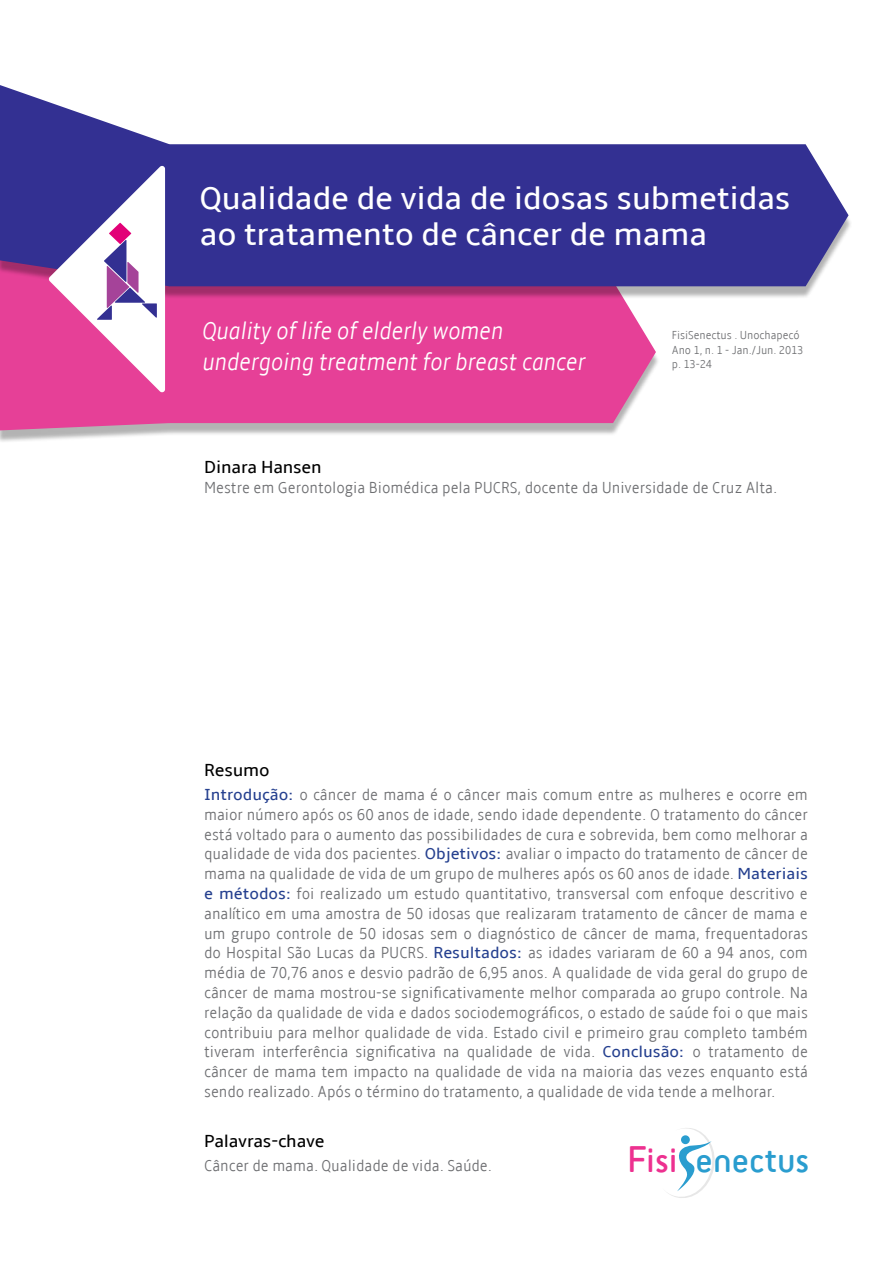
<style>
.page{position:relative;width:893px;height:1263px;background:#fff}
.page>*{position:absolute;margin:0;border:0;box-sizing:border-box;transform-origin:0 0}
.t1{font:37.65px "Sci Fly Sans";color:#2a9dcf}
.t2{font:37.65px "Sci Fly Sans";color:#ed3190}
.t3{font:33px/36px "Amble";letter-spacing:-.01em;color:#fff}
.t4{font:italic 300 condensed 25.5px/30.6px "Amble";letter-spacing:-.01em;color:#fff}
.t5{font:18px "Amble";letter-spacing:-.01em;color:#000}
.t6{font:300 condensed 16.5px/19.8px "Amble";color:#6d6e71;text-align:justify}
.t7{font:300 condensed 12px/14.4px "Amble";color:#6d6e71}
.s1{font-weight:400;font-stretch:normal;color:#25408f}
</style>
<div class="page">
<div style="left:0;top:260px;width:660px;height:183px;background:#000;opacity:.3"></div>
<div style="left:169px;top:299px;width:487px;height:124px;background:#e64097"></div>
<div style="left:0;top:90px;width:853px;height:209px;background:#000;opacity:.3"></div>
<div style="left:169px;top:144px;width:679px;height:142px;background:#333092"></div>
<svg style="left:0;top:85px;width:169px;height:345px"></svg>
<svg style="left:668px;top:1128px;width:47px;height:70px"></svg>
<h2 class="t3" style="left:200px;top:180px;width:592px">Qualidade de vida de idosas submetidas ao tratamento de câncer de mama</h2>
<h3 class="t4" style="left:202px;top:316px;width:385px">Quality of life of elderly women undergoing treatment for breast cancer</h3>
<p class="t7" style="left:672px;top:328px;width:133px">FisiSenectus . Unochapecó<br>Ano 1, n. 1 - Jan./Jun. 2013 p. 13-24</p>
<p class="t5" style="left:204px;top:456px;width:119px">Dinara Hansen</p>
<p class="t6" style="left:204px;top:477px;width:575px">Mestre em Gerontologia Biomédica pela PUCRS, docente da Universidade de Cruz Alta.</p>
<p class="t5" style="left:204px;top:760px;width:67px">Resumo</p>
<p class="t6" style="left:204px;top:785px;width:605px"><span class="s1">Introdução:</span> o câncer de mama é o câncer mais comum entre as mulheres e ocorre em maior número após os 60 anos de idade, sendo idade dependente. O tratamento do câncer está voltado para o aumento das possibilidades de cura e sobrevida, bem como melhorar a qualidade de vida dos pacientes. <span class="s1">Objetivos:</span> avaliar o impacto do tratamento de câncer de mama na qualidade de vida de um grupo de mulheres após os 60 anos de idade. <span class="s1">Materiais e métodos:</span> foi realizado um estudo quantitativo, transversal com enfoque descritivo e analítico em uma amostra de 50 idosas que realizaram tratamento de câncer de mama e um grupo controle de 50 idosas sem o diagnóstico de câncer de mama, frequentadoras do Hospital São Lucas da PUCRS. <span class="s1">Resultados:</span> as idades variaram de 60 a 94 anos, com média de 70,76 anos e desvio padrão de 6,95 anos. A qualidade de vida geral do grupo de câncer de mama mostrou-se significativamente melhor comparada ao grupo controle. Na relação da qualidade de vida e dados sociodemográficos, o estado de saúde foi o que mais contribuiu para melhor qualidade de vida. Estado civil e primeiro grau completo também tiveram interferência significativa na qualidade de vida. <span class="s1">Conclusão:</span> o tratamento de câncer de mama tem impacto na qualidade de vida na maioria das vezes enquanto está sendo realizado. Após o término do tratamento, a qualidade de vida tende a melhorar.</p>
<p class="t5" style="left:204px;top:1130px;width:122px">Palavras-chave</p>
<p class="t6" style="left:204px;top:1156px;width:289px">Câncer de mama. Qualidade de vida. Saúde.</p>
<h1 class="t2" style="left:627px;top:1137px;width:52px">Fisi</h1>
<h1 class="t1" style="left:696px;top:1137px;width:115px">enectus</h1>
</div>
